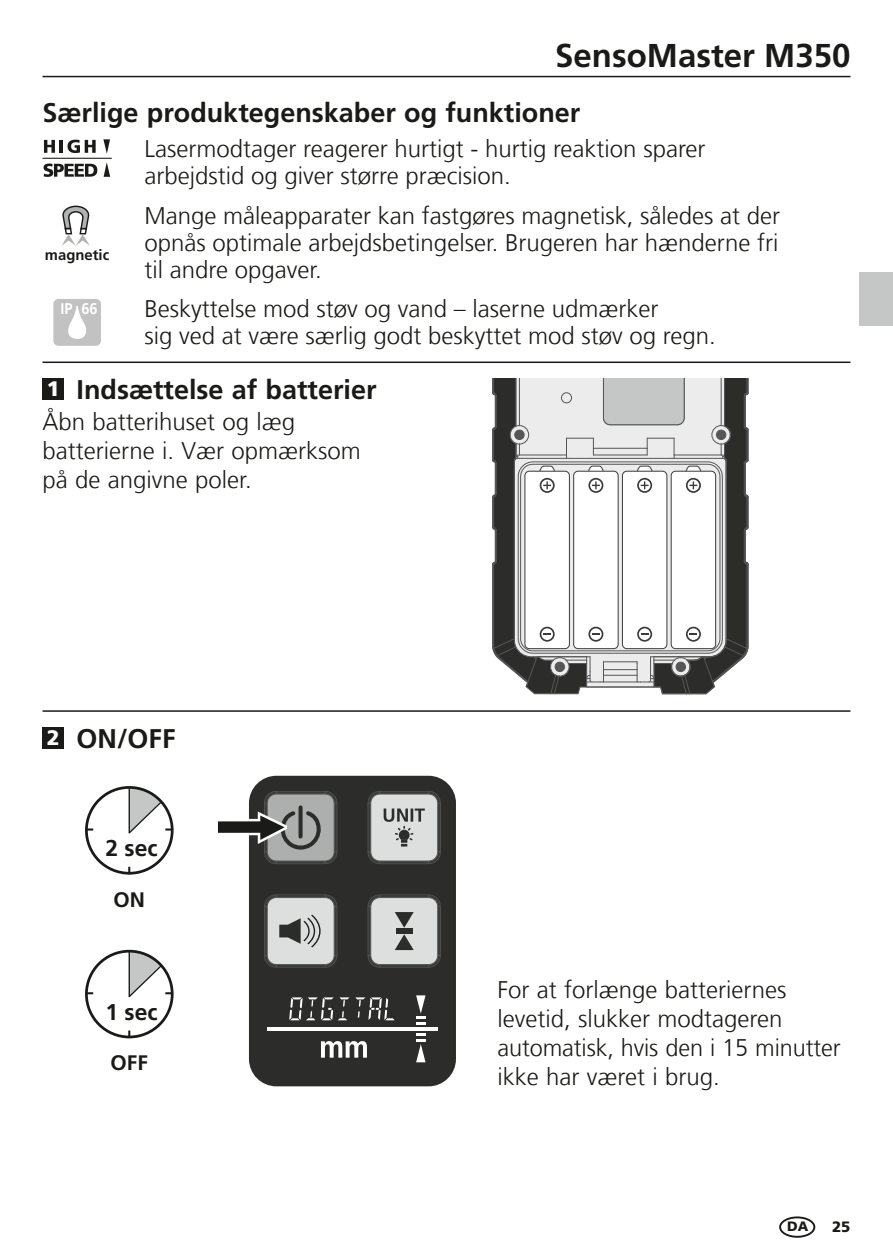
<style>
.page{position:relative;width:893px;height:1259px;background:#fff}
.page>*{position:absolute;margin:0;border:0;box-sizing:border-box;transform-origin:0 0}
.t1{font:700 33px "Frutiger LT Com";color:#1a1a18}
.t2{font:700 27px "Frutiger LT Com";color:#1a1a18}
.t3{font:300 24px/28.8px "Frutiger LT Com";color:#1a1a18}
.t4{font:700 22.8px "Frutiger LT Com";color:#1a1a18}
.t5{font:700 21px "Frutiger LT Com";color:#1a1a18}
.t6{font:900 21px "Frutiger LT Com";color:#fff}
.t7{font:700 15.6px "Frutiger LT Com";color:#fff;scale:.94 1}
.t8{font:900 15px "Frutiger LT Com";color:#1a1a18}
.t9{font:700 14.7px "Frutiger LT Com";color:#1a1a18}
.t10{font:900 13.5px "Frutiger LT Com";color:#1a1a18}
.s1{font-weight:900;font-size:21px;color:#fff}
</style>
<div class="page">
<hr style="left:43px;top:76px;width:807px;height:1px;background:#1a1a18">
<div style="left:859px;top:273px;width:34px;height:53px;background:#c5c6c6"></div>
<svg style="left:104px;top:162px;width:6px;height:15px"></svg>
<svg style="left:103px;top:139px;width:7px;height:15px"></svg>
<svg style="left:44px;top:140px;width:52px;height:13px"></svg>
<svg style="left:44px;top:163px;width:53px;height:14px"></svg>
<hr style="left:43px;top:158px;width:69px;height:1px;background:#1a1a18">
<svg style="left:62px;top:206px;width:28px;height:40px"></svg>
<div style="left:53px;top:299px;width:48px;height:47px;background:#c2c2c3;border-radius:5px"></div>
<svg style="left:69px;top:306px;width:17px;height:32px"></svg>
<hr style="left:43px;top:361px;width:807px;height:2px;background:#1a1a18">
<hr style="left:43px;top:710px;width:807px;height:2px;background:#1a1a18">
<div style="left:43px;top:378px;width:21px;height:22px;background:#1a1a18"></div>
<div style="left:43px;top:727px;width:21px;height:21px;background:#1a1a18"></div>
<div style="left:249px;top:776px;width:207px;height:310px;background:#2c2c2b"></div>
<svg style="left:264px;top:894px;width:73px;height:73px;background:#aeafaf"></svg>
<svg style="left:368px;top:894px;width:73px;height:73px;background:#b1b2b2"></svg>
<svg style="left:368px;top:791px;width:73px;height:73px;background:#b1b2b2"></svg>
<svg style="left:321px;top:1041px;width:46px;height:16px"></svg>
<svg style="left:289px;top:997px;width:106px;height:23px;background:#535352"></svg>
<hr style="left:267px;top:1027px;width:171px;height:3px;background:#fff">
<svg style="left:416px;top:995px;width:9px;height:67px"></svg>
<div style="left:218px;top:821px;width:48px;height:12px;background:#1a1a18"></div>
<svg style="left:255px;top:791px;width:82px;height:73px;background:#818282"></svg>
<div style="left:85px;top:786px;width:89px;height:88px;border:3px solid #1a1a18;border-radius:50%"></div>
<svg style="left:127px;top:787px;width:46px;height:48px"></svg>
<svg style="left:86px;top:828px;width:7px;height:2px"></svg>
<svg style="left:128px;top:866px;width:2px;height:8px"></svg>
<div style="left:85px;top:950px;width:89px;height:88px;border:3px solid #1a1a18;border-radius:50%"></div>
<svg style="left:127px;top:950px;width:46px;height:48px"></svg>
<svg style="left:86px;top:992px;width:7px;height:2px"></svg>
<svg style="left:128px;top:1030px;width:2px;height:8px"></svg>
<svg style="left:492px;top:378px;width:256px;height:316px"></svg>
<div style="left:779px;top:1216px;width:36px;height:21px;border:2px solid #1a1a18;border-radius:50%"></div>
<h1 class="t1" style="left:555px;top:36px;width:297px">SensoMaster M350</h1>
<p class="t2" style="left:43px;top:97px;width:539px">Særlige produktegenskaber og funktioner</p>
<p class="t9" style="left:45px;top:246px;width:66px">magnetic</p>
<p class="t7" style="left:60px;top:300px;width:41px">IP 66</p>
<p class="t3" style="left:145px;top:136px;width:562px;line-height:27px">Lasermodtager reagerer hurtigt - hurtig reaktion sparer arbejdstid og giver større præcision.</p>
<p class="t3" style="left:145px;top:202px;width:637px;line-height:27px;text-align:justify">Mange måleapparater kan fastgøres magnetisk, således at der opnås optimale arbejdsbetingelser. Brugeren har hænderne fri til andre opgaver.</p>
<p class="t3" style="left:145px;top:295px;width:573px;line-height:27px">Beskyttelse mod støv og vand – laserne udmærker<br>sig ved at være særlig godt beskyttet mod støv og regn.</p>
<p class="t6" style="left:47px;top:376px;width:14px">1</p>
<p class="t2" style="left:77px;top:373px;width:302px">Indsættelse af batterier</p>
<p class="t3" style="left:43px;top:407px;width:320px">Åbn batterihuset og læg batterierne i. Vær opmærksom på de angivne poler.</p>
<p class="t2" style="left:47px;top:723px;width:130px"><span class="s1">2</span> ON/OFF</p>
<p class="t4" style="left:106px;top:835px;width:54px">2 sec</p>
<p class="t5" style="left:114px;top:887px;width:33px">ON</p>
<p class="t4" style="left:106px;top:998px;width:54px">1 sec</p>
<p class="t5" style="left:111px;top:1050px;width:39px">OFF</p>
<p class="t3" style="left:497px;top:975px;width:345px">For at forlænge batteriernes levetid, slukker modtageren automatisk, hvis den i 15 minutter ikke har været i brug.</p>
<p class="t10" style="left:787px;top:1218px;width:23px">DA</p>
<p class="t8" style="left:832px;top:1217px;width:20px">25</p>
</div>
